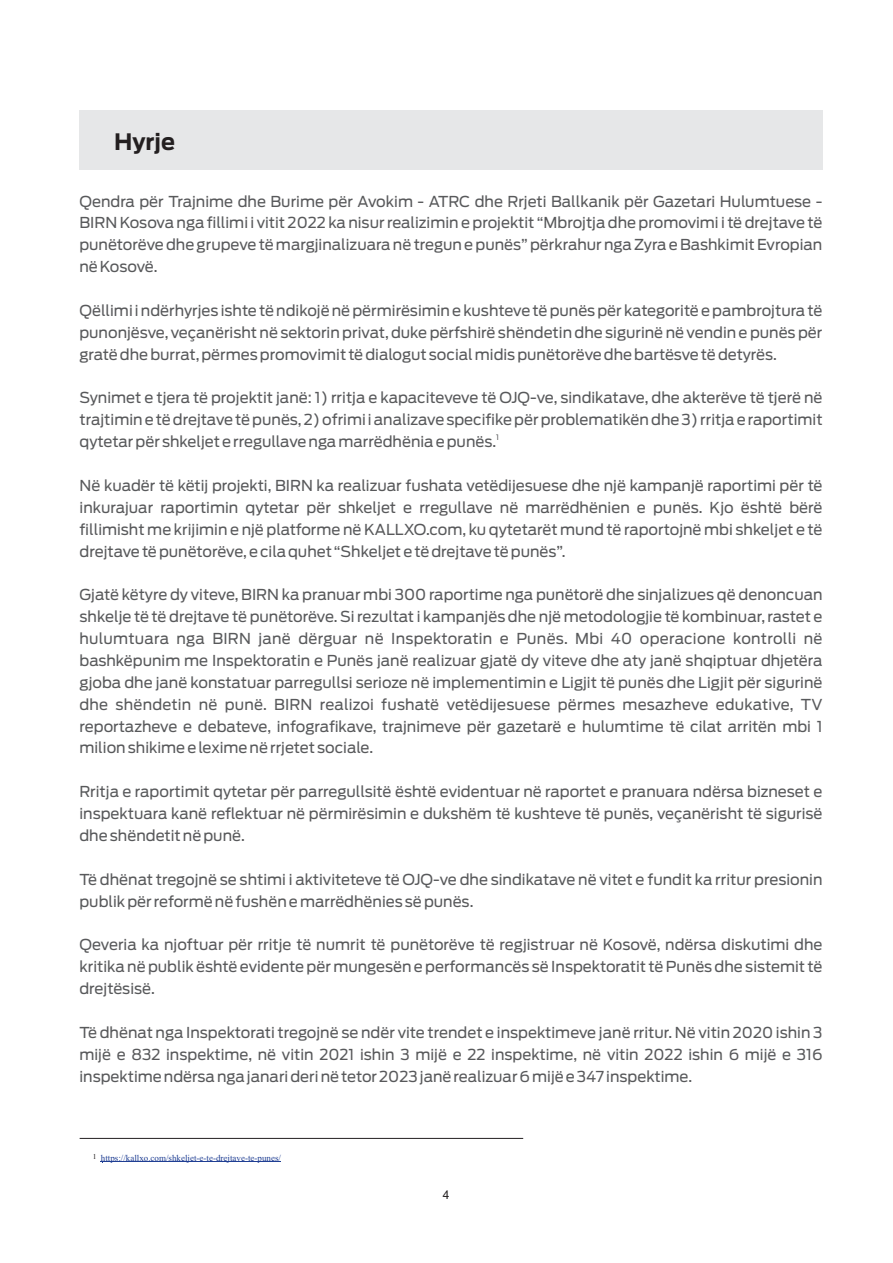
<style>
.page{position:relative;width:893px;height:1263px;background:#fff}
.page>*{position:absolute;margin:0;border:0;box-sizing:border-box;transform-origin:0 0}
.t1{font:700 22.5px "Antenna";color:#231f20}
.t2{font:15px/21.9px "Antenna";color:#58595b;text-align:justify}
.t3{font:12px "Arial";color:#231f20}
.t4{font:9px "Times New Roman";color:#1f3e93}
.t5{font:7.5px "Antenna";color:#58595b}
.t6{font:7.5px "Times New Roman";color:#231f20}
</style>
<div class="page">
<div style="left:80px;top:110px;width:743px;height:60px;background:#e6e7e8"></div>
<hr style="left:80px;top:1138px;width:443px;height:1px;background:#231f20">
<hr style="left:101px;top:1161px;width:180px;height:1px;background:#1f3e93">
<h1 class="t1" style="left:114px;top:132px;width:63px">Hyrje</h1>
<p class="t2" style="left:79px;top:191px;width:744px">Qendra për Trajnime dhe Burime për Avokim - ATRC dhe Rrjeti Ballkanik për Gazetari Hulumtuese - BIRN Kosova nga fillimi i vitit 2022 ka nisur realizimin e projektit “Mbrojtja dhe promovimi i të drejtave të punëtorëve dhe grupeve të margjinalizuara në tregun e punës”përkrahur nga Zyra e Bashkimit Evropian në Kosovë.</p>
<p class="t2" style="left:79px;top:300px;width:744px">Qëllimi i ndërhyrjes ishte të ndikojë në përmirësimin e kushteve të punës për kategoritë e pambrojtura të punonjësve, veçanërisht në sektorin privat,duke përfshirë shëndetin dhe sigurinë në vendin e punës për gratë dhe burrat,përmes promovimit të dialogut social midis punëtorëve dhe bartësve të detyrës.</p>
<p class="t2" style="left:80px;top:388px;width:744px">Synimet e tjera të projektit janë: 1) rritja e kapaciteveve të OJQ-ve, sindikatave, dhe akterëve të tjerë në trajtimin e të drejtave të punës,2) ofrimi i analizave specifike për problematikën dhe 3) rritja e raportimit</p>
<p class="t5" style="left:496px;top:434px;width:4px">1</p>
<p class="t2" style="left:80px;top:432px;width:418px">qytetar për shkeljet e rregullave nga marrëdhënia e punës.</p>
<p class="t2" style="left:80px;top:475px;width:744px">Në kuadër të këtij projekti, BIRN ka realizuar fushata vetëdijesuese dhe një kampanjë raportimi për të inkurajuar raportimin qytetar për shkeljet e rregullave në marrëdhënien e punës. Kjo është bërë fillimisht me krijimin e një platforme në KALLXO.com, ku qytetarët mund të raportojnë mbi shkeljet e të drejtave të punëtorëve,e cila quhet “Shkeljet e të drejtave të punës”.</p>
<p class="t2" style="left:80px;top:585px;width:745px">Gjatë këtyre dy viteve, BIRN ka pranuar mbi 300 raportime nga punëtorë dhe sinjalizues që denoncuan shkelje të të drejtave të punëtorëve. Si rezultat i kampanjës dhe një metodologjie të kombinuar, rastet e hulumtuara nga BIRN janë dërguar në Inspektoratin e Punës. Mbi 40 operacione kontrolli në bashkëpunim me Inspektoratin e Punës janë realizuar gjatë dy viteve dhe aty janë shqiptuar dhjetëra gjoba dhe janë konstatuar parregullsi serioze në implementimin e Ligjit të punës dhe Ligjit për sigurinë dhe shëndetin në punë. BIRN realizoi fushatë vetëdijesuese përmes mesazheve edukative, TV reportazheve e debateve, infografikave, trajnimeve për gazetarë e hulumtime të cilat arritën mbi 1 milion shikime e lexime në rrjetet sociale.</p>
<p class="t2" style="left:79px;top:782px;width:744px">Rritja e raportimit qytetar për parregullsitë është evidentuar në raportet e pranuara ndërsa bizneset e inspektuara kanë reflektuar në përmirësimin e dukshëm të kushteve të punës, veçanërisht të sigurisë dhe shëndetit në punë.</p>
<p class="t2" style="left:79px;top:869px;width:744px">Të dhënat tregojnë se shtimi i aktiviteteve të OJQ-ve dhe sindikatave në vitet e fundit ka rritur presionin publik për reformë në fushën e marrëdhënies së punës.</p>
<p class="t2" style="left:79px;top:935px;width:744px">Qeveria ka njoftuar për rritje të numrit të punëtorëve të regjistruar në Kosovë, ndërsa diskutimi dhe kritika në publik është evidente për mungesën e performancës së Inspektoratit të Punës dhe sistemit të drejtësisë.</p>
<p class="t2" style="left:79px;top:1022px;width:744px">Të dhënat nga Inspektorati tregojnë se ndër vite trendet e inspektimeve janë rritur. Në vitin 2020 ishin 3 mijë e 832 inspektime, në vitin 2021 ishin 3 mijë e 22 inspektime, në vitin 2022 ishin 6 mijë e 316 inspektime ndërsa nga janari deri në tetor 2023 janë realizuar 6 mijë e 347 inspektime.</p>
<p class="t4" style="left:101px;top:1154px;width:182px">https://kallxo.com/shkeljet-e-te-drejtave-te-punes/</p>
<p class="t6" style="left:93px;top:1154px;width:5px">1</p>
<p class="t3" style="left:443px;top:1190px;width:8px">4</p>
</div>
